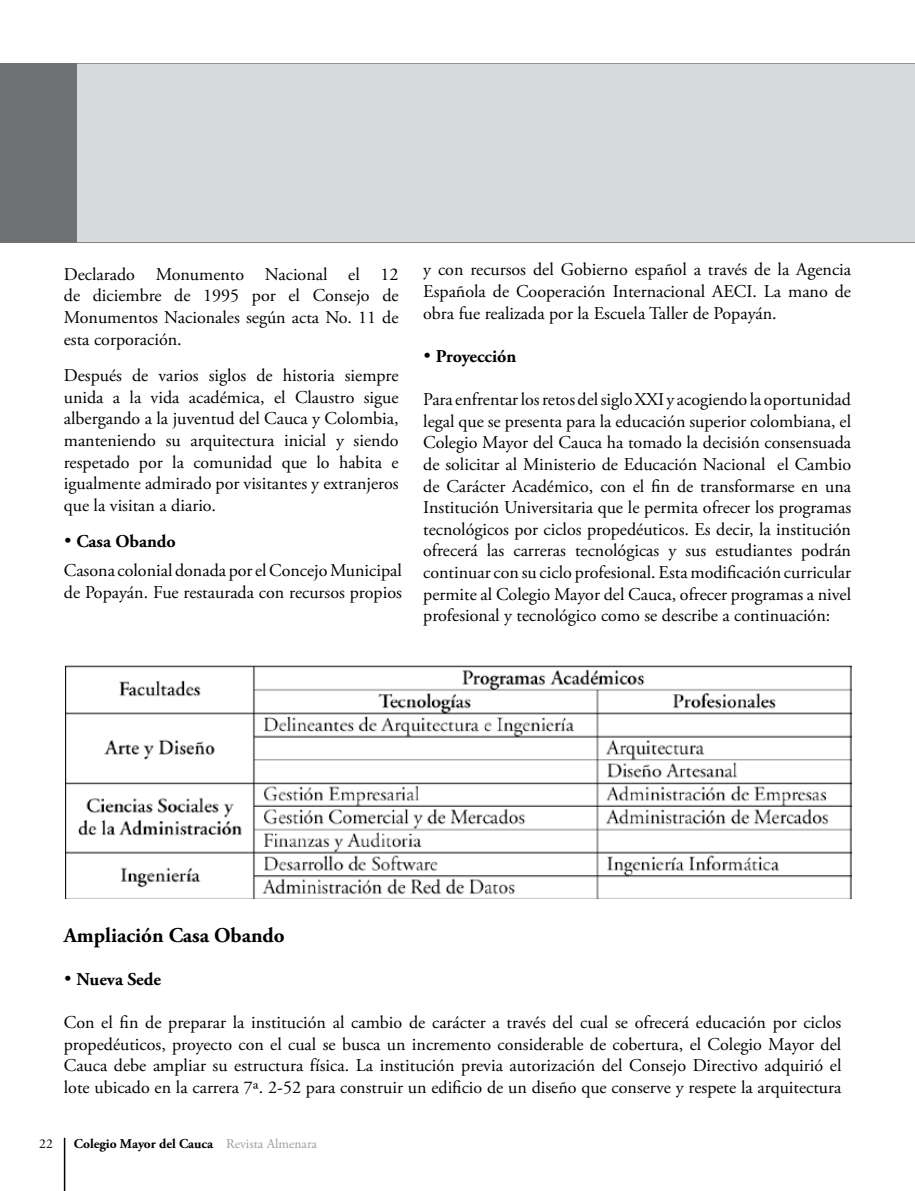
<style>
.page{position:relative;width:915px;height:1191px;background:#fff}
.page>*{position:absolute;margin:0;border:0;box-sizing:border-box;transform-origin:0 0}
.t1{font:700 21px "Adobe Garamond Pro";color:#000}
.t2{font:18px/21.6px "Adobe Garamond Pro";color:#000;text-align:justify}
.t3{font:700 18px "Adobe Garamond Pro";color:#000}
.t4{font:700 13.5px "Adobe Garamond Pro";color:#000}
.t5{font:13.5px "Adobe Garamond Pro";color:#000}
.s1{font-weight:700}
.s2{font-weight:400;color:#9c9d9f}
</style>
<div class="page">
<hr style="left:0;top:63px;width:914px;height:1px;background:#707173">
<hr style="left:64px;top:1137px;width:1px;height:54px;background:#000">
<hr style="left:0;top:242px;width:914px;height:1px;background:#707173">
<div style="left:53px;top:64px;width:861px;height:178px;background:#d9dadb"></div>
<div style="left:0;top:64px;width:77px;height:179px;background:#707173"></div>
<img style="left:66px;top:665px;width:784px;height:233px">
<p class="t2" style="left:64px;top:264px;width:336px;text-align:left">Declarado Monumento Nacional el 12 de diciembre de 1 995 por el Consejo de Monumentos Nacionales según acta No. 11 de esta corporación.</p>
<p class="t2" style="left:64px;top:365px;width:336px">Después de varios siglos de historia siempre unida a la vida académica, el Claustro sigue albergando a la juventud del Cauca y Colombia, manteniendo su arquitectura inicial y siendo respetado por la comunidad que lo habita e igualmente admirado por visitantes y extranjeros que la visitan a diario.</p>
<p class="t2" style="left:64px;top:528px;width:339px;line-height:29.1px">• <span class="s1">Casa Obando<br></span>Casona colonial donada por el Concejo Municipal</p>
<p class="t2" style="left:64px;top:582px;width:339px">de Popayán. Fue restaurada con recursos propios</p>
<p class="t2" style="left:423px;top:259px;width:429px">y con recursos del Gobierno español a través de la Agencia Española de Cooperación Internacional AECI. La mano de obra fue realizada por la Escuela Taller de Popayán.</p>
<p class="t3" style="left:423px;top:346px;width:95px">• Proyección</p>
<p class="t2" style="left:423px;top:389px;width:429px">Para enfrentar los retos del siglo XXI y acogiendo la oportunidad legal que se presenta para la educación superior colombiana, el Colegio Mayor del Cauca ha tomado la decisión consensuada de solicitar al Ministerio de Educación Nacional el Cambio de Carácter Académico, con el fin de transformarse en una Institución Universitaria que le permita ofrecer los programas tecnológicos por ciclos propedéuticos. Es decir, la institución ofrecerá las carreras tecnológicas y sus estudiantes podrán continuar con su ciclo profesional. Esta modificación curricular permite al Colegio Mayor del Cauca, ofrecer programas a nivel profesional y tecnológico como se describe a continuación:</p>
<p class="t1" style="left:64px;top:922px;width:222px">Ampliación Casa Obando</p>
<p class="t3" style="left:64px;top:968px;width:99px">• Nueva Sede</p>
<p class="t2" style="left:64px;top:1012px;width:778px">Con el fin de preparar la institución al cambio de carácter a través del cual se ofrecerá educación por ciclos propedéuticos, proyecto con el cual se busca un incremento considerable de cobertura, el Colegio Mayor del Cauca debe ampliar su estructura física. La institución previa autorización del Consejo Directivo adquirió el lote ubicado en la carrera 7ª. 2-52 para construir un edificio de un diseño que conserve y respete la arquitectura</p>
<p class="t5" style="left:39px;top:1135px;width:8px">22</p>
<p class="t4" style="left:74px;top:1135px;width:245px">Colegio Mayor del Cauca <span class="s2">Revista Almenara</span></p>
</div>
